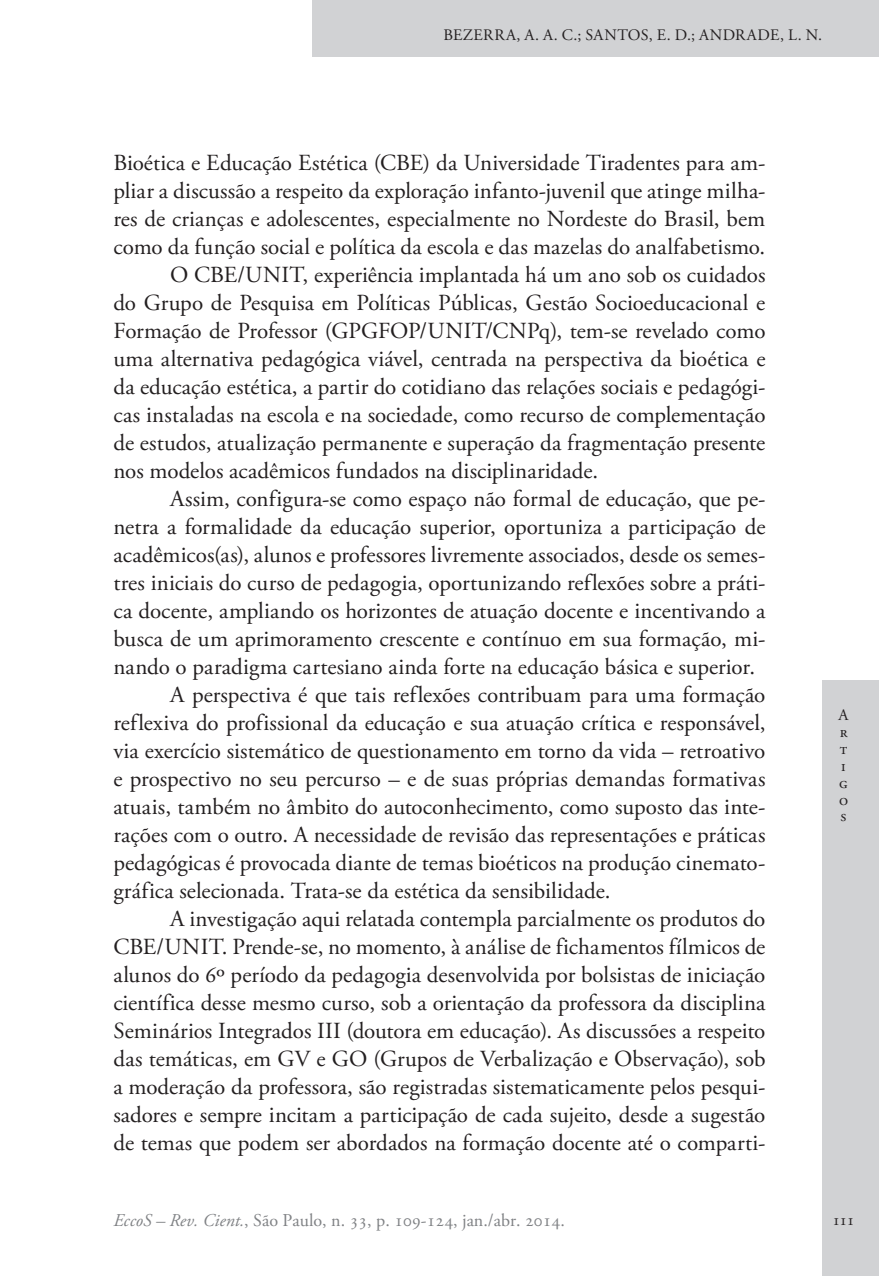
<style>
.page{position:relative;width:879px;height:1276px;background:#fff}
.page>*{position:absolute;margin:0;border:0;box-sizing:border-box;transform-origin:0 0}
.Ec_Normal{font:23px/28px "Adobe Garamond Pro";color:#231f20;text-align:justify}
.t1{font:18px "Adobe Garamond Pro";color:#808285}
.Ec_xxCantoSsups{font:16px/16.8px "Adobe Garamond Pro";letter-spacing:.02em;color:#231f20}
.s1{font-style:italic}
</style>
<div class="page">
<div style="left:312px;top:0;width:567px;height:57px;background:#d1d2d4"></div>
<div style="left:822px;top:680px;width:57px;height:596px;background:#d1d2d4"></div>
<p class="Ec_xxCantoSsups" style="left:443px;top:27px;width:380px">BEZERRA, A. A. C.; SANTOS, E. D.; ANDRADE, L. N.</p>
<p class="Ec_Normal" style="left:113px;top:150px;width:653px">Bioética e Educação Estética (CBE) da Universidade Tiradentes para am&shy;pliar a discussão a respeito da exploração infanto-juvenil que atinge milha&shy;res de crianças e adolescentes, especialmente no Nordeste do Brasil, bem como da função social e política da escola e das mazelas do analfabetismo.</p>
<p class="Ec_Normal" style="left:113px;top:262px;width:653px;text-indent:57px">O CBE/UNIT, experiência implantada há um ano sob os cuidados do Grupo de Pesquisa em Políticas Públicas, Gestão Socioeducacional e Formação de Professor (GPGFOP/UNIT/CNPq), tem-se revelado como uma alternativa pedagógica viável, centrada na perspectiva da bioética e da educação estética, a partir do cotidiano das relações sociais e pedagógi&shy;cas instaladas na escola e na sociedade, como recurso de complementação de estudos, atualização permanente e superação da fragmentação presente nos modelos acadêmicos fundados na disciplinaridade.</p>
<p class="Ec_Normal" style="left:113px;top:486px;width:653px;text-indent:57px">Assim, configura-se como espaço não formal de educação, que pe&shy;netra a formalidade da educação superior, oportuniza a participação de acadêmicos(as), alunos e professores livremente associados, desde os semes&shy;tres iniciais do curso de pedagogia, oportunizando reflexões sobre a práti&shy;ca docente, ampliando os horizontes de atuação docente e incentivando a busca de um aprimoramento crescente e contínuo em sua formação, mi&shy;nando o paradigma cartesiano ainda forte na educação básica e superior.</p>
<p class="Ec_Normal" style="left:113px;top:682px;width:653px;text-indent:57px">A perspectiva é que tais reflexões contribuam para uma formação reflexiva do profissional da educação e sua atuação crítica e responsável, via exercício sistemático de questionamento em torno da vida – retroativo e prospectivo no seu percurso – e de suas próprias demandas formativas atuais, também no âmbito do autoconhecimento, como suposto das inte&shy;rações com o outro. A necessidade de revisão das representações e práticas pedagógicas é provocada diante de temas bioéticos na produção cinemato&shy;gráfica selecionada. Trata-se da estética da sensibilidade.</p>
<p class="Ec_Normal" style="left:113px;top:906px;width:654px;text-indent:57px">A investigação aqui relatada contempla parcialmente os produtos do CBE/UNIT. Prende-se, no momento, à análise de fichamentos fílmicos de alunos do 6º período da pedagogia desenvolvida por bolsistas de iniciação científica desse mesmo curso, sob a orientação da professora da disciplina Seminários Integrados III (doutora em educação). As discussões a respeito das temáticas, em GV e GO (Grupos de Verbalização e Observação), sob a moderação da professora, são registradas sistematicamente pelos pesqui&shy;sadores e sempre incitam a participação de cada sujeito, desde a sugestão de temas que podem ser abordados na formação docente até o comparti-</p>
<p class="Ec_xxCantoSsups" style="left:838px;top:707px;width:11px">A r t i g o s</p>
<p class="t1" style="left:113px;top:1209px;width:453px"><span class="s1">EccoS – Rev. Cient.</span>, São Paulo, n. 33, p. 109-124, jan./abr. 2014.</p>
<p class="Ec_xxCantoSsups" style="left:832px;top:1212px;width:24px">111</p>
</div>
